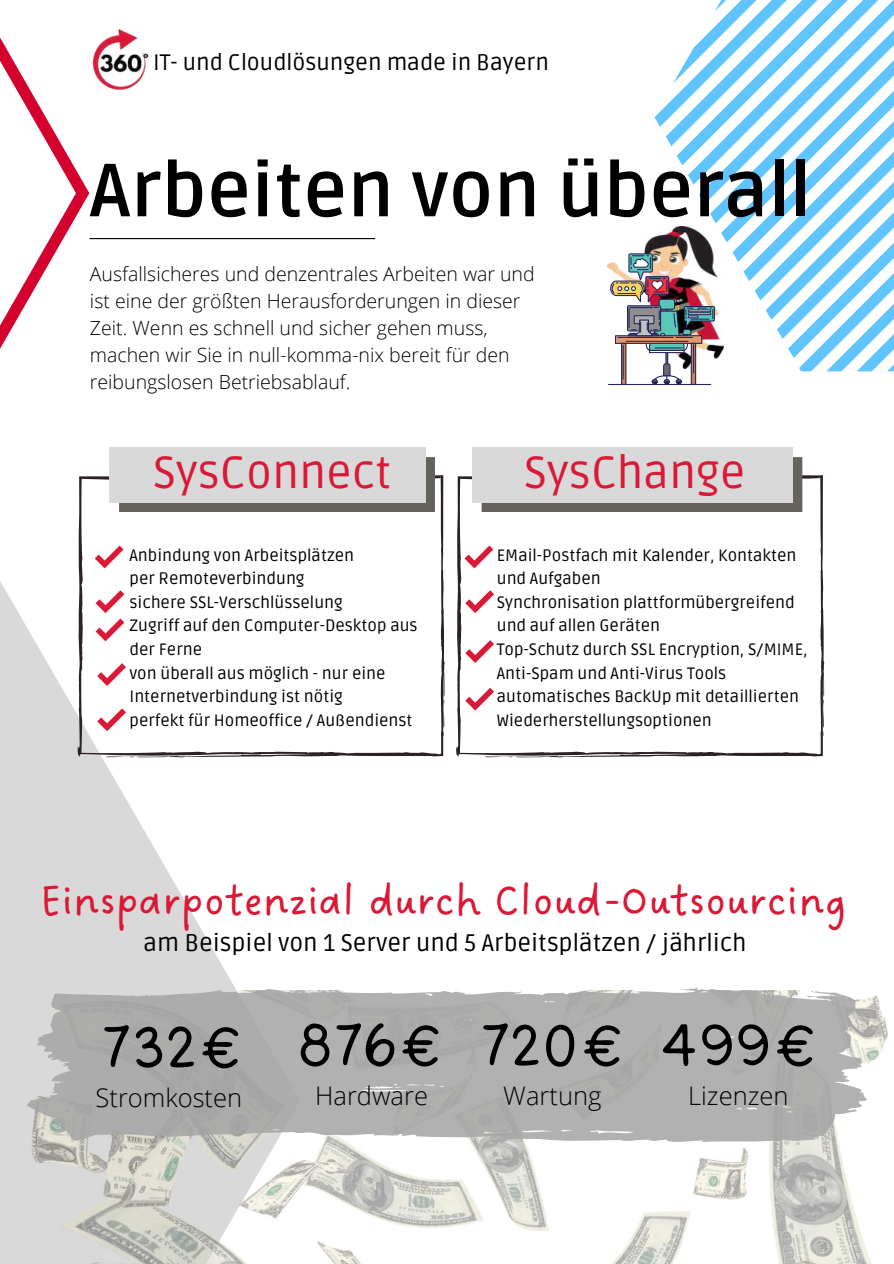
<style>
.page{position:relative;width:894px;height:1264px;background:#fff}
.page>*{position:absolute;margin:0;border:0;box-sizing:border-box;transform-origin:0 0}
.t1{font:700 75px "Ruda";color:#000}
.t2{font:67.5px "DO Sans Regular";color:#000}
.t3{font:45px "DO Sans Regular";color:#da1936}
.t4{font:45px "Ruda";color:#da1936}
.t5{font:300 25.5px "Open Sans";color:#000}
.t6{font:24px "Ruda";color:#000}
.t7{font:22.5px "Ruda";color:#000}
.t8{font:300 19.5px/27px "Open Sans";color:#000}
.t9{font:16.5px/23.7px "Ruda";color:#000}
</style>
<div class="page">
<svg style="left:0;top:37px;width:89px;height:312px"></svg>
<img style="left:92px;top:30px;width:57px;height:60px">
<hr style="left:90px;top:238px;width:284px;height:1px;background:#000">
<svg style="left:0;top:581px;width:235px;height:409px;fill:#d9d9d9"></svg>
<svg style="left:78px;top:475px;width:366px;height:282px"></svg>
<svg style="left:456px;top:474px;width:368px;height:283px"></svg>
<div style="left:119px;top:457px;width:316px;height:55px;background:#66625e"></div>
<div style="left:109px;top:447px;width:316px;height:56px;background:#d9d9d9"></div>
<div style="left:481px;top:457px;width:321px;height:55px;background:#66625e"></div>
<div style="left:472px;top:447px;width:320px;height:56px;background:#d9d9d9"></div>
<svg style="left:464px;top:545px;width:29px;height:23px"></svg>
<svg style="left:465px;top:590px;width:29px;height:22px"></svg>
<svg style="left:465px;top:640px;width:29px;height:22px"></svg>
<svg style="left:465px;top:687px;width:29px;height:23px"></svg>
<svg style="left:95px;top:545px;width:28px;height:23px"></svg>
<svg style="left:95px;top:590px;width:29px;height:22px"></svg>
<svg style="left:95px;top:618px;width:29px;height:23px"></svg>
<svg style="left:97px;top:708px;width:29px;height:23px"></svg>
<img style="left:0;top:990px;width:888px;height:273px">
<svg style="left:97px;top:663px;width:29px;height:22px"></svg>
<svg style="left:27px;top:987px;width:839px;height:156px;background:#b4b4b4"></svg>
<img style="left:607px;top:236px;width:47px;height:33px">
<svg style="left:654px;top:0;width:239px;height:371px"></svg>
<hr style="left:608px;top:384px;width:102px;height:1px;background:#24265d">
<img style="left:609px;top:253px;width:105px;height:132px">
<h3 class="t7" style="left:153px;top:50px;width:397px">IT- und Cloudlösungen made in Bayern</h3>
<h1 class="t1" style="left:90px;top:148px;width:722px">Arbeiten von überall</h1>
<p class="t8" style="left:90px;top:259px;width:446px">Ausfallsicheres und denzentrales Arbeiten war und ist eine der größten Herausforderungen in dieser Zeit. Wenn es schnell und sicher gehen muss, machen wir Sie in null-komma-nix bereit für den reibungslosen Betriebsablauf.</p>
<h3 class="t4" style="left:153px;top:448px;width:240px">SysConnect</h3>
<p class="t9" style="left:129px;top:543px;width:290px">Anbindung von Arbeitsplätzen<br>per Remoteverbindung<br>sichere SSL-Verschlüsselung<br>Zugriff auf den Computer-Desktop aus der Ferne<br>von überall aus möglich - nur eine<br>Internetverbindung ist nötig<br>perfekt für Homeoffice / Außendienst</p>
<h3 class="t4" style="left:524px;top:448px;width:222px">SysChange</h3>
<p class="t9" style="left:496px;top:543px;width:312px">EMail-Postfach mit Kalender, Kontakten und Aufgaben<br>Synchronisation plattformübergreifend und auf allen Geräten<br>Top-Schutz durch SSL Encryption, S/MIME, Anti-Spam und Anti-Virus Tools automatisches BackUp mit detaillierten Wiederherstellungsoptionen</p>
<h3 class="t3" style="left:40px;top:874px;width:807px">Einsparpotenzial durch Cloud-Outsourcing</h3>
<h3 class="t6" style="left:143px;top:929px;width:604px">am Beispiel von 1 Server und 5 Arbeitsplätzen / jährlich</h3>
<h2 class="t2" style="left:101px;top:1008px;width:143px">732€</h2>
<h3 class="t5" style="left:96px;top:1080px;width:148px">Stromkosten</h3>
<h2 class="t2" style="left:296px;top:1006px;width:148px">876€</h2>
<h3 class="t5" style="left:315px;top:1078px;width:114px">Hardware</h3>
<h2 class="t2" style="left:480px;top:1006px;width:146px">720€</h2>
<h3 class="t5" style="left:503px;top:1078px;width:100px">Wartung</h3>
<h2 class="t2" style="left:661px;top:1006px;width:158px">499€</h2>
<h3 class="t5" style="left:687px;top:1078px;width:102px">Lizenzen</h3>
</div>
